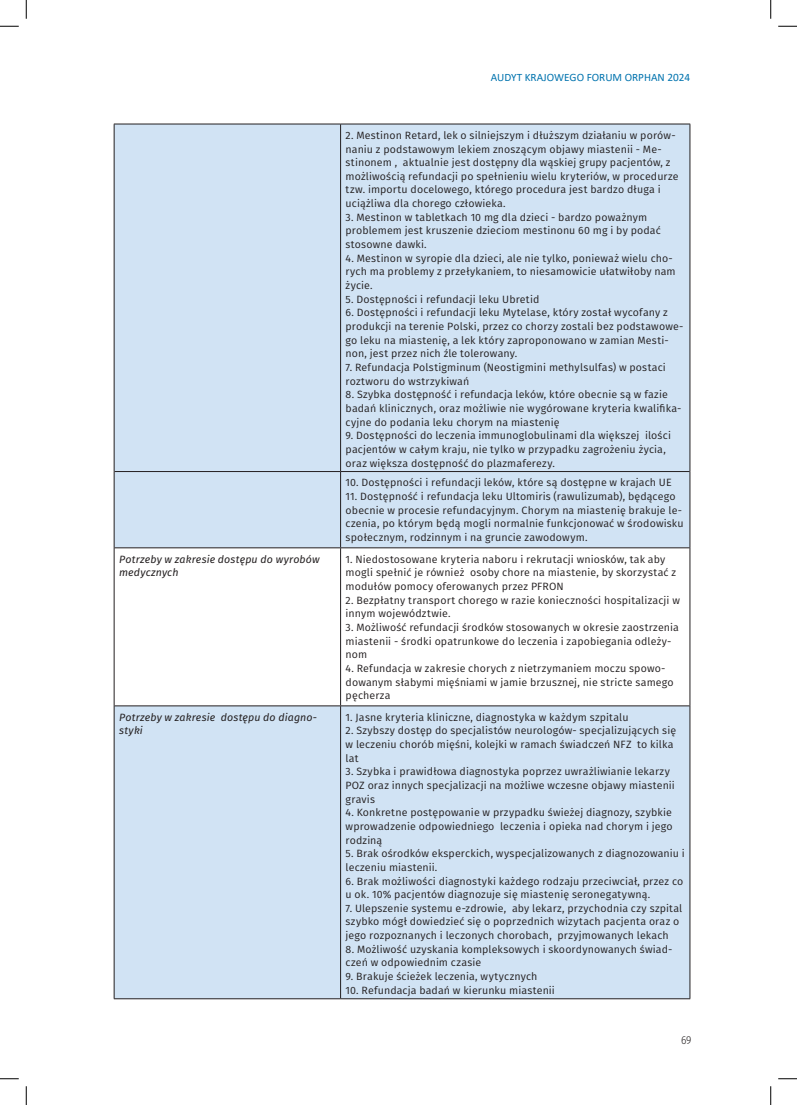
<style>
.page{position:relative;width:797px;height:1105px;background:#fff}
.page>*{position:absolute;margin:0;border:0;box-sizing:border-box;transform-origin:0 0}
.t1{font:11.25px "Calibri";color:#0073ae}
.t2{font:300 11.25px "Fira Sans Condensed";color:#231f20}
.t3{font:10.5px/13.6px "Fira Sans";letter-spacing:.01em;color:#231f20}
.t4{font:italic 10.5px/13.6px "Fira Sans";letter-spacing:.01em;color:#231f20}
</style>
<div class="page">
<div style="left:115px;top:125px;width:574px;height:346px;background:#d1e3f4"></div>
<div style="left:115px;top:472px;width:574px;height:526px;background:#d1e3f4"></div>
<svg style="left:115px;top:548px;width:574px;height:157px"></svg>
<hr style="left:114px;top:124px;width:226px;height:1px;background:#231f20">
<hr style="left:340px;top:124px;width:350px;height:1px;background:#231f20">
<hr style="left:114px;top:471px;width:226px;height:1px;background:#231f20">
<hr style="left:340px;top:471px;width:349px;height:1px;background:#231f20">
<hr style="left:114px;top:547px;width:226px;height:1px;background:#231f20">
<hr style="left:340px;top:547px;width:349px;height:1px;background:#231f20">
<hr style="left:114px;top:705px;width:226px;height:1px;background:#231f20">
<hr style="left:340px;top:705px;width:349px;height:1px;background:#231f20">
<hr style="left:114px;top:998px;width:226px;height:1px;background:#231f20">
<hr style="left:340px;top:998px;width:350px;height:1px;background:#231f20">
<hr style="left:114px;top:124px;width:1px;height:347px;background:#231f20">
<hr style="left:340px;top:124px;width:1px;height:347px;background:#231f20">
<hr style="left:689px;top:124px;width:1px;height:347px;background:#231f20">
<hr style="left:114px;top:471px;width:1px;height:77px;background:#231f20">
<hr style="left:340px;top:472px;width:1px;height:75px;background:#231f20">
<hr style="left:689px;top:471px;width:1px;height:77px;background:#231f20">
<hr style="left:114px;top:548px;width:1px;height:158px;background:#231f20">
<hr style="left:340px;top:548px;width:1px;height:157px;background:#231f20">
<hr style="left:689px;top:548px;width:1px;height:158px;background:#231f20">
<hr style="left:114px;top:706px;width:1px;height:292px;background:#231f20">
<hr style="left:340px;top:706px;width:1px;height:292px;background:#231f20">
<hr style="left:689px;top:706px;width:1px;height:292px;background:#231f20">
<svg style="left:0;top:25px;width:19px;height:2px"></svg>
<svg style="left:778px;top:25px;width:19px;height:2px"></svg>
<svg style="left:0;top:1078px;width:19px;height:1px"></svg>
<svg style="left:778px;top:1078px;width:19px;height:1px"></svg>
<svg style="left:25px;top:0;width:2px;height:19px"></svg>
<svg style="left:25px;top:1086px;width:2px;height:19px"></svg>
<svg style="left:770px;top:0;width:1px;height:19px"></svg>
<svg style="left:770px;top:1086px;width:1px;height:19px"></svg>
<p class="t1" style="left:491px;top:69px;width:201px">AUDYT KRAJOWEGO FORUM ORPHAN 2024</p>
<p class="t3" style="left:345px;top:128px;width:334px">2. Mestinon Retard, lek o silniejszym i dłuższym działaniu w porów&shy;naniu z podstawowym lekiem znoszącym objawy miastenii - Me&shy;stinonem , aktualnie jest dostępny dla wąskiej grupy pacjentów, z możliwością refundacji po spełnieniu wielu kryteriów, w procedurze tzw. importu docelowego, którego procedura jest bardzo długa i uciążliwa dla chorego człowieka.</p>
<p class="t3" style="left:345px;top:210px;width:317px">3. Mestinon w tabletkach 10 mg dla dzieci - bardzo poważnym problemem jest kruszenie dzieciom mestinonu 60 mg i by podać stosowne dawki.</p>
<p class="t3" style="left:345px;top:251px;width:331px">4. Mestinon w syropie dla dzieci, ale nie tylko, ponieważ wielu cho&shy;rych ma problemy z przełykaniem, to niesamowicie ułatwiłoby nam życie.</p>
<p class="t3" style="left:345px;top:292px;width:195px">5. Dostępności i refundacji leku Ubretid</p>
<p class="t3" style="left:345px;top:306px;width:339px">6. Dostępności i refundacji leku Mytelase, który został wycofany z produkcji na terenie Polski, przez co chorzy zostali bez podstawowe&shy;go leku na miastenię, a lek który zaproponowano w zamian Mesti&shy;non, jest przez nich źle tolerowany.</p>
<p class="t3" style="left:345px;top:360px;width:322px">7. Refundacja Polstigminum (Neostigmini methylsulfas) w postaci roztworu do wstrzykiwań</p>
<p class="t3" style="left:345px;top:388px;width:337px">8. Szybka dostępność i refundacja leków, które obecnie są w fazie badań klinicznych, oraz możliwie nie wygórowane kryteria kwalifika&shy;cyjne do podania leku chorym na miastenię</p>
<p class="t3" style="left:345px;top:428px;width:327px">9. Dostępności do leczenia immunoglobulinami dla większej ilości pacjentów w całym kraju, nie tylko w przypadku zagrożeniu życia, oraz większa dostępność do plazmaferezy.</p>
<p class="t3" style="left:345px;top:476px;width:327px">10. Dostępności i refundacji leków, które są dostępne w krajach UE</p>
<p class="t3" style="left:345px;top:489px;width:339px">11. Dostępność i refundacja leku Ultomiris (rawulizumab), będącego obecnie w procesie refundacyjnym. Chorym na miastenię brakuje le&shy;czenia, po którym będą mogli normalnie funkcjonować w środowisku społecznym, rodzinnym i na gruncie zawodowym.</p>
<p class="t4" style="left:119px;top:552px;width:202px">Potrzeby w zakresie dostępu do wyrobów medycznych</p>
<p class="t3" style="left:345px;top:552px;width:332px">1. Niedostosowane kryteria naboru i rekrutacji wniosków, tak aby mogli spełnić je również osoby chore na miastenie, by skorzystać z modułów pomocy oferowanych przez PFRON</p>
<p class="t3" style="left:345px;top:593px;width:336px">2. Bezpłatny transport chorego w razie konieczności hospitalizacji w innym województwie.</p>
<p class="t3" style="left:345px;top:620px;width:335px">3. Możliwość refundacji środków stosowanych w okresie zaostrzenia miastenii - środki opatrunkowe do leczenia i zapobiegania odleży&shy;nom</p>
<p class="t3" style="left:345px;top:661px;width:329px">4. Refundacja w zakresie chorych z nietrzymaniem moczu spowo&shy;dowanym słabymi mięśniami w jamie brzusznej, nie stricte samego pęcherza</p>
<p class="t4" style="left:119px;top:710px;width:199px">Potrzeby w zakresie dostępu do diagno&shy;styki</p>
<p class="t3" style="left:345px;top:710px;width:284px">1. Jasne kryteria kliniczne, diagnostyka w każdym szpitalu</p>
<p class="t3" style="left:345px;top:724px;width:332px">2. Szybszy dostęp do specjalistów neurologów- specjalizujących się w leczeniu chorób mięśni, kolejki w ramach świadczeń NFZ to kilka lat</p>
<p class="t3" style="left:345px;top:764px;width:331px">3. Szybka i prawidłowa diagnostyka poprzez uwrażliwianie lekarzy<br>POZ oraz innych specjalizacji na możliwe wczesne objawy miastenii gravis</p>
<p class="t3" style="left:345px;top:805px;width:328px;text-align:justify">4. Konkretne postępowanie w przypadku świeżej diagnozy, szybkie wprowadzenie odpowiedniego leczenia i opieka nad chorym i jego rodziną</p>
<p class="t3" style="left:345px;top:846px;width:341px">5. Brak ośrodków eksperckich, wyspecjalizowanych z diagnozowaniu i leczeniu miastenii.</p>
<p class="t3" style="left:345px;top:874px;width:339px">6. Brak możliwości diagnostyki każdego rodzaju przeciwciał, przez co u ok. 10% pacjentów diagnozuje się miastenię seronegatywną.</p>
<p class="t3" style="left:345px;top:901px;width:338px">7. Ulepszenie systemu e-zdrowie, aby lekarz, przychodnia czy szpital szybko mógł dowiedzieć się o poprzednich wizytach pacjenta oraz o jego rozpoznanych i leczonych chorobach, przyjmowanych lekach</p>
<p class="t3" style="left:345px;top:942px;width:328px">8. Możliwość uzyskania kompleksowych i skoordynowanych świad&shy;czeń w odpowiednim czasie</p>
<p class="t3" style="left:345px;top:969px;width:193px">9. Brakuje ścieżek leczenia, wytycznych</p>
<p class="t3" style="left:345px;top:983px;width:211px">10. Refundacja badań w kierunku miastenii</p>
<p class="t2" style="left:681px;top:1032px;width:12px">69</p>
</div>
